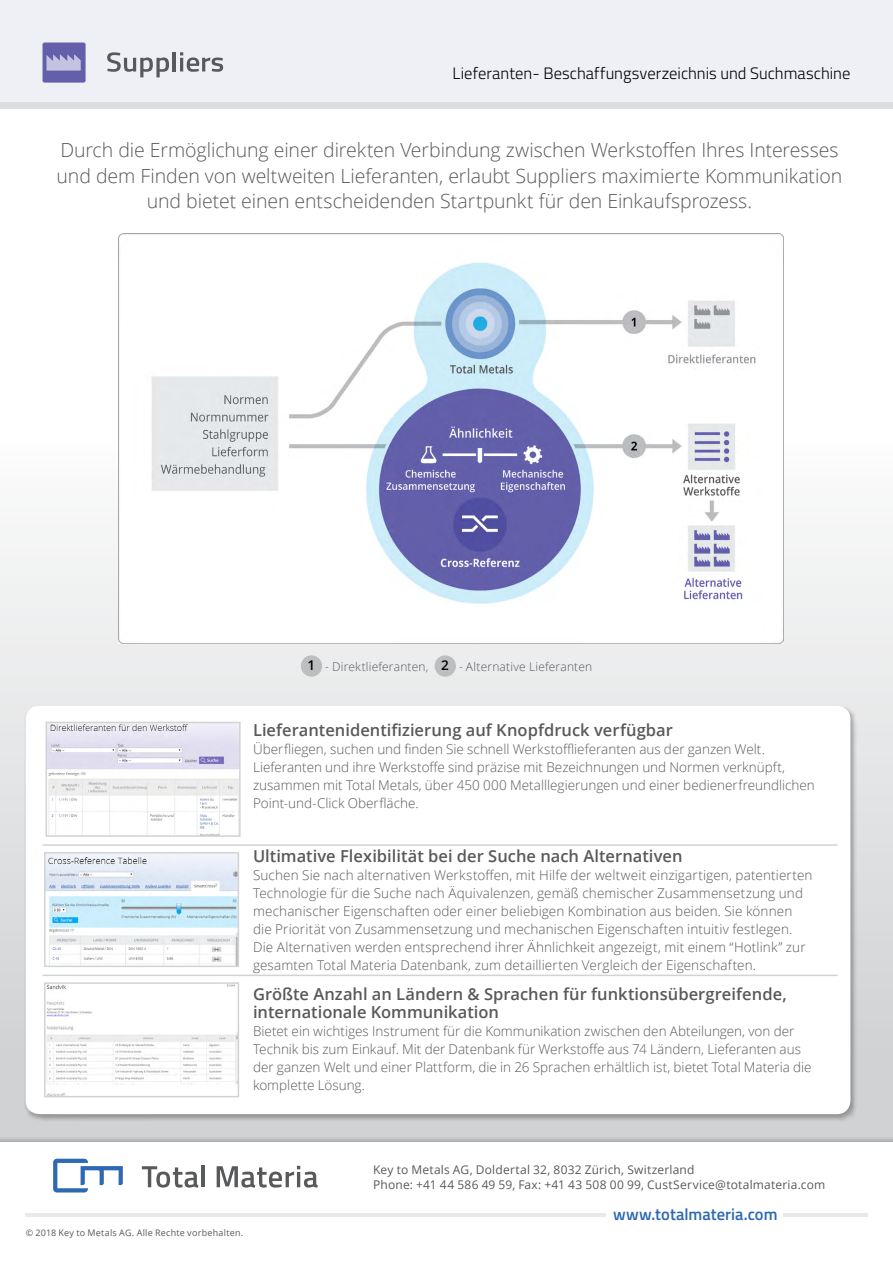
<style>
.page{position:relative;width:893px;height:1263px;background:#fff}
.page>*{position:absolute;margin:0;border:0;box-sizing:border-box;transform-origin:0 0}
.t1{font:300 19.5px/25.5px "Open Sans";letter-spacing:-.005em;color:#58595b;text-align:center}
.t2{font:600 16.5px/18px "Open Sans";color:#58595b}
.t3{font:300 16.5px "Titillium Web";color:#000}
.t4{font:600 16.5px "Titillium Web";color:#2d68b2}
.t5{font:300 13.5px/18px "Open Sans";letter-spacing:.005em;color:#58595b}
.t6{font:12px/15px "Open Sans";letter-spacing:.015em;color:#58595b}
.t7{font:300 12px "Open Sans";letter-spacing:.015em;color:#58595b}
.t8{font:9px "Open Sans";letter-spacing:.025em;color:#58595b}
.s1{font-weight:600;font-size:13.5px;color:#000}
</style>
<div class="page">
<div style="left:0;top:368px;width:893px;height:774px;background:linear-gradient(to bottom,#fff,#cbcdcf)"></div>
<div style="left:24px;top:704px;width:834px;height:418px;background:#000;opacity:.31"></div>
<div style="left:26px;top:706px;width:824px;height:408px;background:#fff;border-radius:14px"></div>
<hr style="left:43px;top:844px;width:795px;height:2px;background:#d1d3d4">
<hr style="left:43px;top:974px;width:795px;height:2px;background:#d1d3d4">
<div style="left:0;top:0;width:893px;height:102px;background:#efeff6"></div>
<div style="left:0;top:102px;width:893px;height:6px;background:#dcddde"></div>
<hr style="left:26px;top:1214px;width:580px;height:3px;background:#e9e9ea">
<hr style="left:783px;top:1214px;width:84px;height:3px;background:#e9e9ea">
<svg style="left:142px;top:1166px;width:56px;height:21px"></svg>
<hr style="left:202px;top:1165px;width:3px;height:22px;background:#58595b">
<svg style="left:217px;top:1166px;width:101px;height:21px"></svg>
<svg style="left:53px;top:1159px;width:70px;height:33px"></svg>
<div style="left:43px;top:43px;width:43px;height:40px;background:#645faa;border-radius:2px"></div>
<svg style="left:46px;top:54px;width:35px;height:17px"></svg>
<svg style="left:0;top:1123px;width:893px;height:19px;background:#cbccce"></svg>
<img style="left:118px;top:234px;width:666px;height:410px">
<div style="left:301px;top:655px;width:21px;height:22px;background:#bcbec0;border-radius:50%"></div>
<div style="left:435px;top:655px;width:21px;height:22px;background:#bcbec0;border-radius:50%"></div>
<svg style="left:107px;top:52px;width:62px;height:25px"></svg>
<hr style="left:173px;top:52px;width:3px;height:19px;background:#58595b">
<svg style="left:180px;top:52px;width:43px;height:20px"></svg>
<img style="left:49px;top:725px;width:189px;height:109px">
<div style="left:46px;top:722px;width:195px;height:115px;border:2px solid #d1d3d4"></div>
<img style="left:47px;top:855px;width:189px;height:109px">
<div style="left:44px;top:852px;width:195px;height:115px;border:2px solid #d1d3d4"></div>
<img style="left:47px;top:985px;width:189px;height:109px">
<div style="left:44px;top:982px;width:195px;height:115px;border:2px solid #d1d3d4"></div>
<p class="t3" style="left:453px;top:61px;width:399px">Lieferanten- Beschaffungsverzeichnis und Suchmaschine</p>
<p class="t1" style="left:57px;top:137px;width:787px">Durch die Ermöglichung einer direkten Verbindung zwischen Werkstoffen Ihres Interesses und dem Finden von weltweiten Lieferanten, erlaubt Suppliers maximierte Kommunikation und bietet einen entscheidenden Startpunkt für den Einkaufsprozess.</p>
<p class="t7" style="left:307px;top:658px;width:286px"><span class="s1">1</span> - Direktlieferanten, <span class="s1">2</span> - Alternative Lieferanten</p>
<p class="t2" style="left:253px;top:721px;width:421px">Lieferantenidentifizierung auf Knopfdruck verfügbar</p>
<p class="t5" style="left:253px;top:740px;width:563px">Überfliegen, suchen und finden Sie schnell Werkstofflieferanten aus der ganzen Welt.<br>Lieferanten und ihre Werkstoffe sind präzise mit Bezeichnungen und Normen verknüpft, zusammen mit Total Metals, über 450 000 Metalllegierungen und einer bedienerfreundlichen Point-und-Click Oberfläche.</p>
<p class="t2" style="left:253px;top:846px;width:431px">Ultimative Flexibilität bei der Suche nach Alternativen</p>
<p class="t5" style="left:253px;top:865px;width:561px">Suchen Sie nach alternativen Werkstoffen, mit Hilfe der weltweit einzigartigen, patentierten Technologie für die Suche nach Äquivalenzen, gemäß chemischer Zusammensetzung und mechanischer Eigenschaften oder einer beliebigen Kombination aus beiden. Sie können die Priorität von Zusammensetzung und mechanischen Eigenschaften intuitiv festlegen.<br>Die Alternativen werden entsprechend ihrer Ähnlichkeit angezeigt, mit einem “Hotlink” zur gesamten Total Materia Datenbank, zum detaillierten Vergleich der Eigenschaften.</p>
<p class="t2" style="left:253px;top:984px;width:535px">Größte Anzahl an Ländern &amp; Sprachen für funktionsübergreifende, internationale Kommunikation</p>
<p class="t5" style="left:253px;top:1021px;width:560px">Bietet ein wichtiges Instrument für die Kommunikation zwischen den Abteilungen, von der Technik bis zum Einkauf. Mit der Datenbank für Werkstoffe aus 74 Ländern, Lieferanten aus der ganzen Welt und einer Plattform, die in 26 Sprachen erhältlich ist, bietet Total Materia die komplette Lösung.</p>
<p class="t8" style="left:26px;top:1226px;width:219px">© 2018 Key to Metals AG. Alle Rechte vorbehalten.</p>
<p class="t6" style="left:373px;top:1162px;width:454px">Key to Metals AG, Doldertal 32, 8032 Zürich, Switzerland<br>Phone: +41 44 586 49 59, Fax: +41 43 508 00 99, CustService@totalmateria.com</p>
<p class="t4" style="left:613px;top:1202px;width:166px">www.totalmateria.com</p>
</div>
